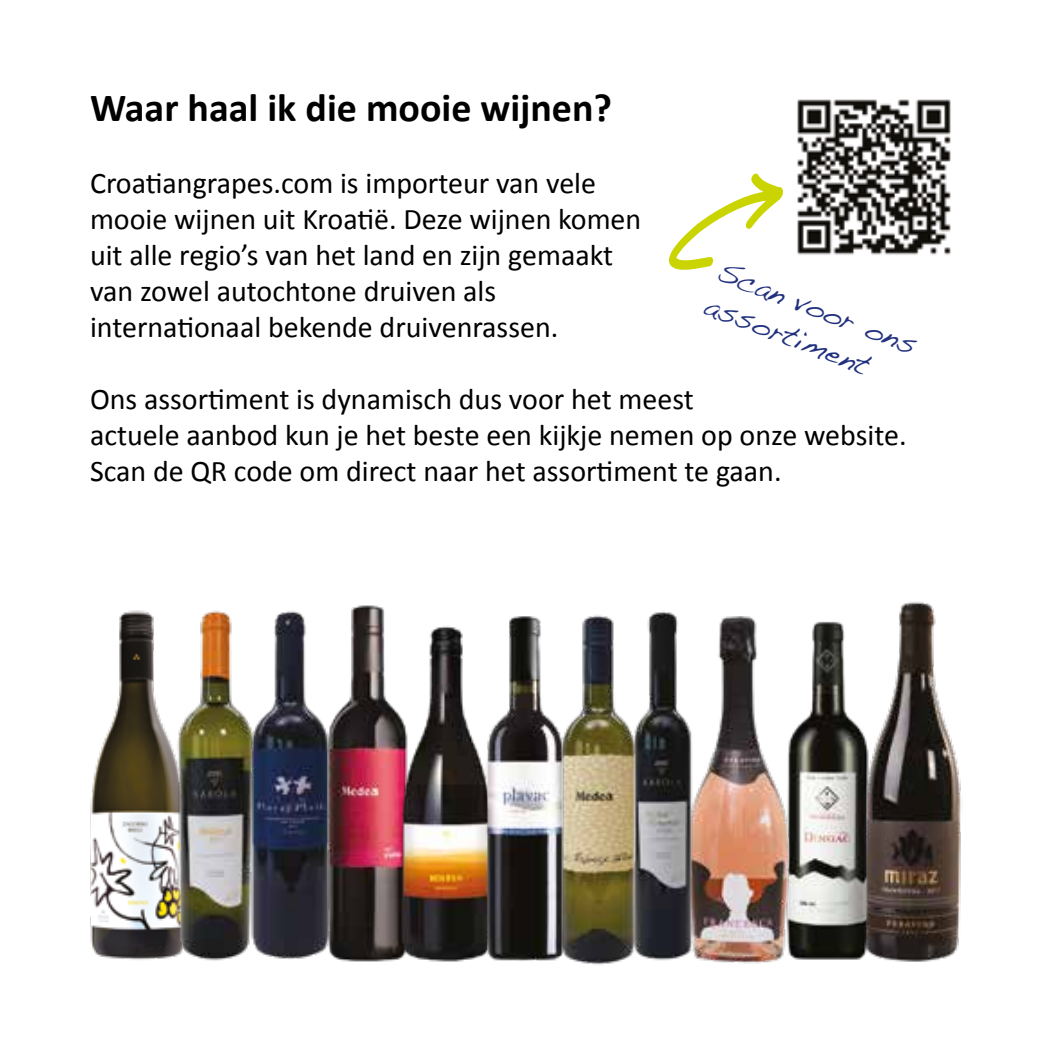
<style>
.page{position:relative;width:1049px;height:1049px;background:#fff}
.page>*{position:absolute;margin:0;border:0;box-sizing:border-box;transform-origin:0 0}
.t1{font:700 40px "Calibri";color:#000}
.t2{font:30px/36px "Calibri";color:#000}
.t3{font:30px/36px "Handwriting Dakota";color:#22317f}
</style>
<div class="page">
<img style="left:797px;top:99px;width:154px;height:156px">
<svg style="left:669px;top:173px;width:114px;height:97px"></svg>
<img style="left:930px;top:605px;width:31px;height:357px">
<img style="left:90px;top:764px;width:7px;height:191px">
<img style="left:97px;top:610px;width:80px;height:350px">
<img style="left:177px;top:610px;width:79px;height:351px">
<img style="left:854px;top:601px;width:76px;height:361px">
<img style="left:256px;top:605px;width:148px;height:357px">
<img style="left:789px;top:621px;width:65px;height:339px">
<img style="left:404px;top:611px;width:385px;height:354px">
<h1 class="t1" style="left:90px;top:83px;width:524px">Waar haal ik die mooie wijnen?</h1>
<p class="t2" style="left:90px;top:164px;width:553px">Croatiangrapes.com is importeur van vele mooie wijnen uit Kroatië. Deze wijnen komen uit alle regio’s van het land en zijn gemaakt van zowel autochtone druiven als internationaal bekende druivenrassen.</p>
<p class="t3" style="left:726px;top:253px;width:212px;rotate:21deg">Scan voor ons assortiment</p>
<p class="t2" style="left:90px;top:380px;width:818px">Ons assortiment is dynamisch dus voor het meest<br>actuele aanbod kun je het beste een kijkje nemen op onze website.<br>Scan de QR code om direct naar het assortiment te gaan.</p>
</div>
